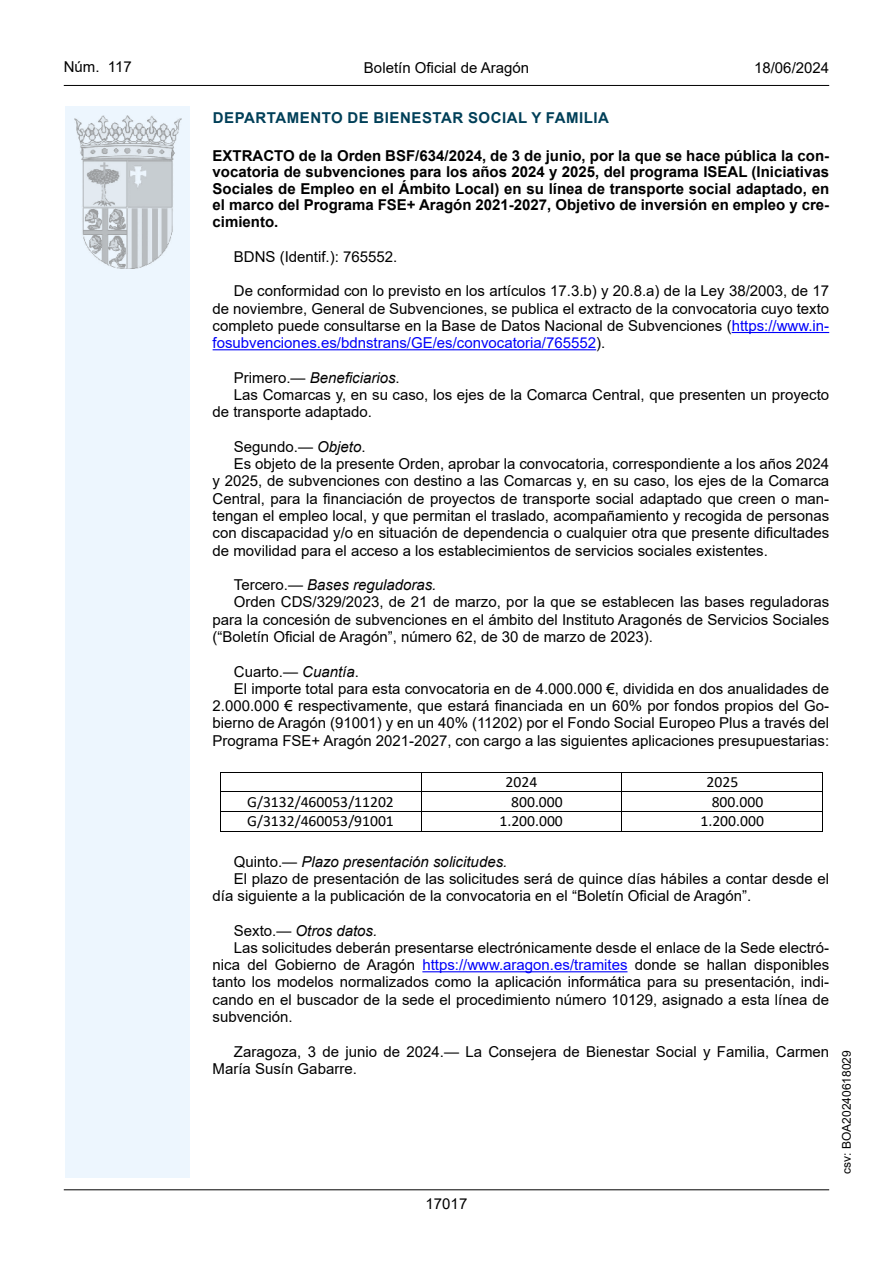
<style>
.page{position:relative;width:893px;height:1263px;background:#fff}
.page>*{position:absolute;margin:0;border:0;box-sizing:border-box;transform-origin:0 0}
.t1{font:15.45px "Ttchpn Calibri";color:#000}
.inicio_de_parrafo{font:15px/17.2px "Arial";color:#000;text-align:justify}
.Titulo_text{font:700 15px/16.5px "Arial";color:#000;text-align:justify}
.inicio_de_parrafo-2{font:italic 15px "Arial";color:#000}
.emisor_text{font:700 15px "Arial";letter-spacing:.035em;color:#003f58}
.estilo_head-c{font:15px "Arial";color:#000}
.estilo_head-d{font:15px "Arial MT2";color:#000}
.estilo_head-i{font:15px "Arial MT2";color:#000}
.numero_pagina{font:15px "Arial MT2";color:#000}
.estilo_head-i-2{font:12px "Arial MT2";color:#000}
.s1{color:#0000fa}
.s2{font-style:normal}
.s3{font-family:"Arial MT2";font-style:normal}
.s4{font-style:italic}
.s5{font-family:"Arial MT2"}
</style>
<div class="page">
<hr style="left:64px;top:1189px;width:765px;height:1px;background:#000">
<hr style="left:64px;top:85px;width:765px;height:1px;background:#000">
<div style="left:65px;top:106px;width:125px;height:1072px;background:#edf6fe"></div>
<img style="left:75px;top:115px;width:106px;height:153px">
<hr style="left:732px;top:332px;width:97px;height:1px;background:#0000fa">
<hr style="left:213px;top:349px;width:383px;height:1px;background:#0000fa">
<hr style="left:422px;top:971px;width:205px;height:1px;background:#0000fa">
<hr style="left:220px;top:772px;width:201px;height:1px;background:#000">
<hr style="left:421px;top:772px;width:201px;height:1px;background:#000">
<hr style="left:622px;top:772px;width:201px;height:1px;background:#000">
<hr style="left:220px;top:791px;width:201px;height:1px;background:#000">
<hr style="left:421px;top:791px;width:201px;height:1px;background:#000">
<hr style="left:622px;top:791px;width:201px;height:1px;background:#000">
<hr style="left:220px;top:811px;width:201px;height:1px;background:#000">
<hr style="left:421px;top:811px;width:201px;height:1px;background:#000">
<hr style="left:622px;top:811px;width:201px;height:1px;background:#000">
<svg style="left:220px;top:773px;width:1px;height:58px"></svg>
<hr style="left:220px;top:831px;width:201px;height:1px;background:#000">
<svg style="left:421px;top:773px;width:1px;height:58px"></svg>
<hr style="left:421px;top:831px;width:201px;height:1px;background:#000">
<hr style="left:622px;top:831px;width:201px;height:1px;background:#000">
<p class="estilo_head-i" style="left:64px;top:57px;width:70px">Núm. 117</p>
<p class="estilo_head-c" style="left:364px;top:57px;width:167px">Boletín Oficial de Aragón</p>
<p class="estilo_head-d" style="left:754px;top:57px;width:77px">18/06/2024</p>
<h5 class="emisor_text" style="left:213px;top:107px;width:398px">DEPARTAMENTO DE BIENESTAR SOCIAL Y FAMILIA</h5>
<p class="Titulo_text" style="left:213px;top:147px;width:618px">EXTRACTO de la Orden BSF/634/2024, de 3 de junio, por la que se hace pública la con&shy;vocatoria de subvenciones para los años 2024 y 2025, del programa ISEAL (Iniciativas Sociales de Empleo en el Ámbito Local) en su línea de transporte social adaptado, en el marco del Programa FSE+ Aragón 2021-2027, Objetivo de inversión en empleo y cre&shy;cimiento.</p>
<p class="inicio_de_parrafo" style="left:234px;top:248px;width:165px">BDNS (Identif.): 765552.</p>
<p class="inicio_de_parrafo" style="left:213px;top:282px;width:618px;text-indent:21px">De conformidad con lo previsto en los artículos 17.3.b) y 20.8.a) de la Ley 38/2003, de 17 de noviembre, General de Subvenciones, se publica el extracto de la convocatoria cuyo texto completo puede consultarse en la Base de Datos Nacional de Subvenciones (<span class="s1">https://www.in&shy;fosubvenciones.es/bdnstrans/GE/es/convocatoria/765552</span>).</p>
<p class="inicio_de_parrafo-2" style="left:234px;top:368px;width:167px"><span class="s2">Primero.—</span> Beneficiarios<span class="s3">.</span></p>
<p class="inicio_de_parrafo" style="left:213px;top:386px;width:618px;text-indent:21px">Las Comarcas y, en su caso, los ejes de la Comarca Central, que presenten un proyecto de transporte adaptado.</p>
<p class="inicio_de_parrafo" style="left:234px;top:438px;width:133px">Segundo.— <span class="s4">Objeto</span><span class="s5">.</span></p>
<p class="inicio_de_parrafo" style="left:213px;top:455px;width:618px;text-indent:21px">Es objeto de la presente Orden, aprobar la convocatoria, correspondiente a los años 2024 y 2025, de subvenciones con destino a las Comarcas y, en su caso, los ejes de la Comarca Central, para la financiación de proyectos de transporte social adaptado que creen o man&shy;tengan el empleo local, y que permitan el traslado, acompañamiento y recogida de personas con discapacidad y/o en situación de dependencia o cualquier otra que presente dificultades de movilidad para el acceso a los establecimientos de servicios sociales existentes.</p>
<p class="inicio_de_parrafo-2" style="left:234px;top:575px;width:204px"><span class="s2">Tercero.—</span> Bases reguladoras.</p>
<p class="inicio_de_parrafo" style="left:213px;top:593px;width:618px;text-indent:21px">Orden CDS/329/2023, de 21 de marzo, por la que se establecen las bases reguladoras para la concesión de subvenciones en el ámbito del Instituto Aragonés de Servicios Sociales (“Boletín Oficial de Aragón”, número 62, de 30 de marzo de 2023).</p>
<p class="inicio_de_parrafo" style="left:234px;top:662px;width:127px">Cuarto.— <span class="s4">Cuantía</span><span class="s5">.</span></p>
<p class="inicio_de_parrafo" style="left:213px;top:680px;width:618px;text-indent:21px">El importe total para esta convocatoria en de 4.000.000 €, dividida en dos anualidades de 2.000.000 € respectivamente, que estará financiada en un 60% por fondos propios del Go&shy;bierno de Aragón (91001) y en un 40% (11202) por el Fondo Social Europeo Plus a través del Programa FSE+ Aragón 2021-2027, con cargo a las siguientes aplicaciones presupuestarias:</p>
<p class="t1" style="left:506px;top:771px;width:33px">2024</p>
<p class="t1" style="left:707px;top:771px;width:33px">2025</p>
<p class="t1" style="left:247px;top:791px;width:148px">G/3132/460053/11202</p>
<p class="t1" style="left:511px;top:791px;width:53px">800.000</p>
<p class="t1" style="left:712px;top:791px;width:53px">800.000</p>
<p class="t1" style="left:247px;top:810px;width:148px">G/3132/460053/91001</p>
<p class="t1" style="left:499px;top:810px;width:65px">1.200.000</p>
<p class="t1" style="left:700px;top:810px;width:65px">1.200.000</p>
<p class="inicio_de_parrafo-2" style="left:234px;top:851px;width:275px"><span class="s2">Quinto.—</span> Plazo presentación solicitudes.</p>
<p class="inicio_de_parrafo" style="left:213px;top:870px;width:618px;text-indent:21px">El plazo de presentación de las solicitudes será de quince días hábiles a contar desde el día siguiente a la publicación de la convocatoria en el “Boletín Oficial de Aragón”.</p>
<p class="inicio_de_parrafo-2" style="left:234px;top:921px;width:145px"><span class="s2">Sexto.—</span> Otros datos.</p>
<p class="inicio_de_parrafo" style="left:213px;top:939px;width:618px;text-indent:21px">Las solicitudes deberán presentarse electrónicamente desde el enlace de la Sede electró&shy;nica del Gobierno de Aragón <span class="s1">https://www.aragon.es/tramites</span> donde se hallan disponibles tanto los modelos normalizados como la aplicación informática para su presentación, indi&shy;cando en el buscador de la sede el procedimiento número 10129, asignado a esta línea de subvención.</p>
<p class="inicio_de_parrafo" style="left:213px;top:1042px;width:618px;text-indent:21px">Zaragoza, 3 de junio de 2024.— La Consejera de Bienestar Social y Familia, Carmen<br>María Susín Gabarre.</p>
<p class="numero_pagina" style="left:426px;top:1193px;width:43px">17017</p>
<p class="estilo_head-i-2" style="left:838px;top:1174px;width:125px;rotate:-90deg">csv: BOA20240618029</p>
</div>
